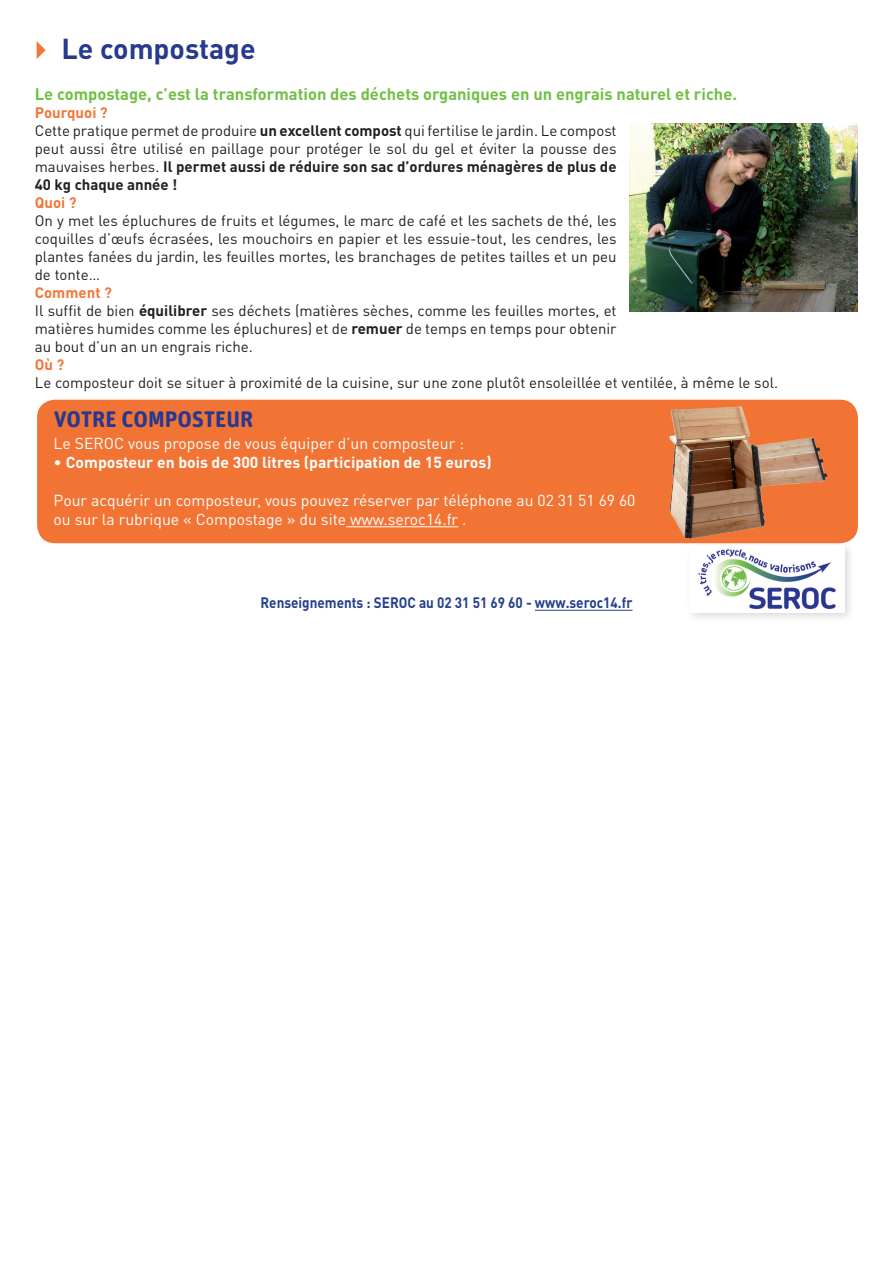
<style>
.page{position:relative;width:893px;height:1263px;background:#fff}
.page>*{position:absolute;margin:0;border:0;box-sizing:border-box;transform-origin:0 0}
.t1{font:700 28.5px "DIN Pro";color:#273a8e}
.t2{font:700 22.5px "Unit Rounded OT";color:#283890}
.t3{font:700 16.5px "DIN Pro";color:#71bf44}
.t4{font:15.75px/18.9px "DIN Pro";color:#fff}
.t5{font:700 15.75px "DIN Pro";color:#fff}
.t6{font:15px/18px "DIN Pro";color:#231f20}
.t7{font:700 15px "DIN Pro";color:#253f8e;scale:.9 1}
.t8{font:700 15px "DIN Pro";color:#f37537}
.s1{color:#f37537}
.s2{font-weight:700;color:#f37537}
.s3{font-weight:700}
.s4{font-weight:400}
</style>
<div class="page">
<div style="left:37px;top:400px;width:821px;height:143px;background:#f27434;border-radius:18px"></div>
<hr style="left:346px;top:526px;width:112px;height:1px;background:#fff">
<img style="left:656px;top:399px;width:173px;height:145px">
<img style="left:629px;top:123px;width:229px;height:189px">
<hr style="left:535px;top:610px;width:97px;height:1px;background:#253f8e">
<div style="left:685px;top:540px;width:170px;height:83px;background:#231f20;opacity:.18"></div>
<img style="left:690px;top:545px;width:154px;height:67px">
<h1 class="t1" style="left:26px;top:29px;width:231px"><span class="s1">✔</span> Le compostage</h1>
<p class="t3" style="left:35px;top:83px;width:704px">Le compostage, c’est la transformation des déchets organiques en un engrais naturel et riche.</p>
<p class="t6" style="left:35px;top:103px;width:583px"><span class="s2">Pourquoi ?<br></span>Cette pratique permet de produire <span class="s3">un excellent compost</span> qui fertilise le jardin. Le compost peut aussi être utilisé en paillage pour protéger le sol du gel et éviter la pousse des mauvaises herbes. <span class="s3">Il permet aussi de réduire son sac d’ordures ménagères de plus de 40 kg chaque année !</span></p>
<p class="t8" style="left:35px;top:192px;width:43px">Quoi ?</p>
<p class="t6" style="left:35px;top:211px;width:583px;text-align:justify">On y met les épluchures de fruits et légumes, le marc de café et les sachets de thé, les coquilles d’œufs écrasées, les mouchoirs en papier et les essuie-tout, les cendres, les plantes fanées du jardin, les feuilles mortes, les branchages de petites tailles et un peu de tonte…</p>
<p class="t6" style="left:35px;top:283px;width:583px"><span class="s2">Comment ?<br></span>Il suffit de bien <span class="s3">équilibrer</span> ses déchets (matières sèches, comme les feuilles mortes, et matières humides comme les épluchures) et de <span class="s3">remuer</span> de temps en temps pour obtenir au bout d’un an un engrais riche.</p>
<p class="t8" style="left:35px;top:354px;width:31px">Où ?</p>
<p class="t6" style="left:35px;top:373px;width:745px">Le composteur doit se situer à proximité de la cuisine, sur une zone plutôt ensoleillée et ventilée, à même le sol.</p>
<h2 class="t2" style="left:54px;top:405px;width:201px">VOTRE COMPOSTEUR</h2>
<p class="t4" style="left:54px;top:433px;width:412px">Le SEROC vous propose de vous équiper d’un composteur :</p>
<p class="t5" style="left:54px;top:452px;width:440px"><span class="s4">•</span> Composteur en bois de 300 litres (participation de 15 euros)</p>
<p class="t4" style="left:54px;top:490px;width:583px">Pour acquérir un composteur, vous pouvez réserver par téléphone au 02 31 51 69 60 ou sur la rubrique « Compostage » du site www.seroc14.fr .</p>
<p class="t7" style="left:260px;top:593px;width:415px">Renseignements : SEROC au 02 31 51 69 60 - www.seroc14.fr</p>
</div>
